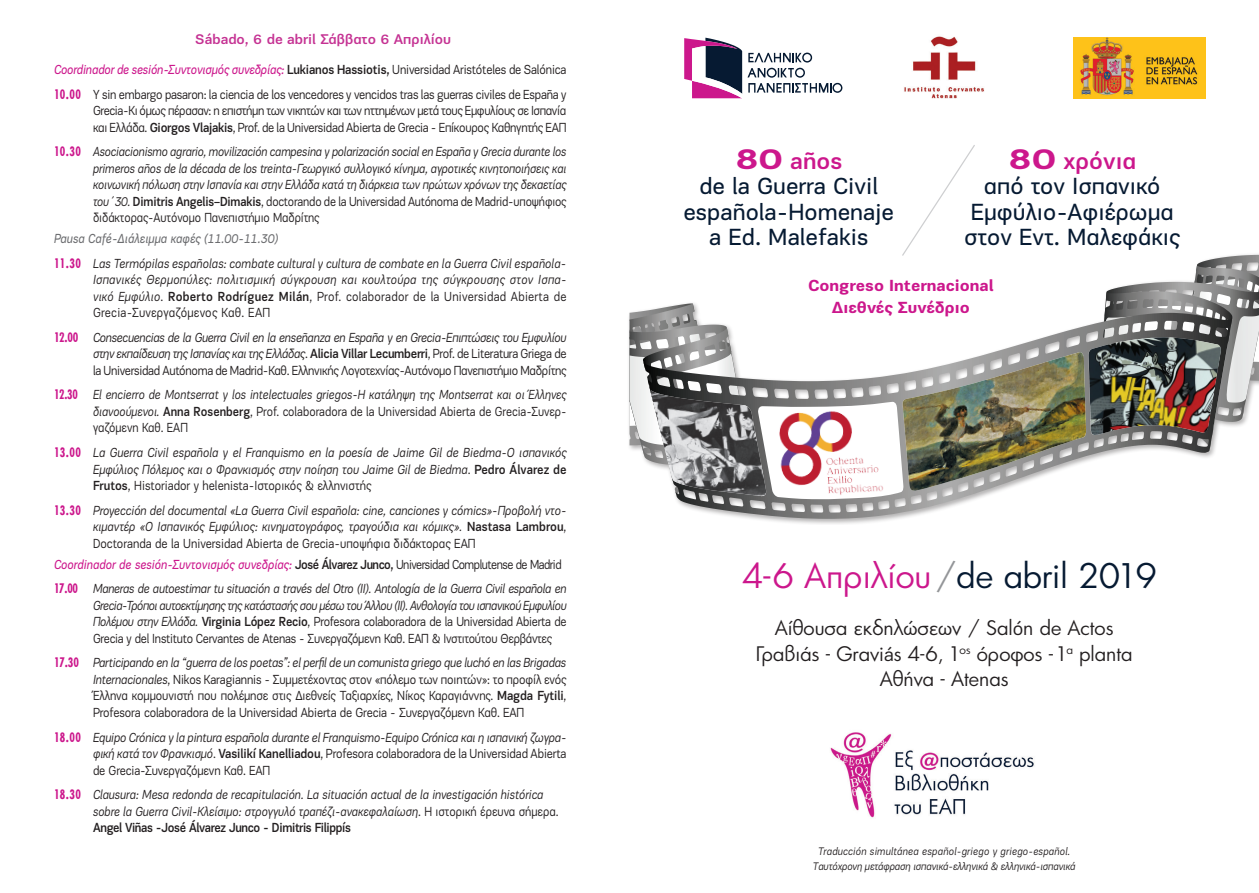
<style>
.page{position:relative;width:1259px;height:893px;background:#fff}
.page>*{position:absolute;margin:0;border:0;box-sizing:border-box;transform-origin:0 0}
.t1{font:33px "PF Futura Neu";color:#cc178c}
.t2{font:24px/25.5px "PF Encore Sans Pro";color:#061a32;text-align:center}
.t3{font:19.5px/25.5px "PF Futura Neu";color:#231f20;text-align:center}
.t4{font:700 16.5px/22.5px "PF Encore Sans Pro";color:#cc178c;text-align:center}
.t5{font:500 14.4px "PF Encore Sans Pro";color:#c53293}
.t6{font:italic 13.5px/16.5px "PF Encore Sans Pro";color:#231f20;text-align:justify;scale:.88 1}
.t7{font:13.5px/16.5px "PF Encore Sans Pro";letter-spacing:-.02em;color:#231f20;scale:.88 1}
.t8{font:italic 13.5px/16.5px "PF Encore Sans Pro";color:#231f20;text-align:justify;scale:.86 1}
.t9{font:13.5px/16.5px "PF Encore Sans Pro";letter-spacing:-.02em;color:#231f20;text-align:justify;scale:.87 1}
.t10{font:italic 13.5px/24.6px "PF Encore Sans Pro";letter-spacing:-.02em;color:#231f20;scale:.87 1}
.t11{font:italic 11.25px/15px "PF Encore Sans Pro";letter-spacing:-.01em;color:#231f20;text-align:center;scale:.9 1}
.s1{font-style:italic;color:#cc178c}
.s2{font-weight:500}
.s3{font-family:"Futura Greek Condensed";font-weight:700;font-size:14.4px;color:#cc178c}
.s4{font-family:"Futura Greek Condensed";font-weight:700;font-style:normal;font-size:14.4px;color:#cc178c}
.s5{font-weight:500;font-style:normal}
.s6{font-style:normal}
.s7{color:#6c6d70}
.s8{color:#cc178c}
.s9{font-style:italic}
.s10{font-weight:700;font-size:30px;color:#cc178c}
.s11{font-weight:500;color:#cc178c}
.s12{color:#939598}
.s13{color:#061a32}
.s14{font-family:"PF Encore Sans Pro"}
</style>
<div class="page">
<img style="left:1073px;top:37px;width:132px;height:62px">
<img style="left:830px;top:732px;width:204px;height:86px">
<img style="left:904px;top:36px;width:80px;height:63px">
<svg style="left:684px;top:38px;width:158px;height:60px"></svg>
<div style="left:627px;top:253px;width:632px;height:272px;background:#231f20;opacity:.35"></div>
<svg style="left:643px;top:499px;width:584px;height:20px"></svg>
<img style="left:761px;top:499px;width:141px;height:15px">
<svg style="left:629px;top:145px;width:630px;height:354px"></svg>
<p class="t5" style="left:195px;top:31px;width:257px">Sábado, 6 de abril Σάββατο 6 Απριλίου</p>
<p class="t7" style="left:54px;top:57px;width:584px;line-height:24.6px"><span class="s1">Coordinador de sesión-Συντονισμός συνεδρίας:</span> <span class="s2">Lukianos Hassiotis,</span> Universidad Aristóteles de Salónica<br><span class="s3">10.00</span> Y sin embargo pasaron: la ciencia de los vencedores y vencidos tras las guerras civiles de España y</p>
<p class="t7" style="left:93px;top:102px;width:539px">Grecia-Κι όμως πέρασαν: η επιστήμη των νικητών και των ηττημένων μετά τους Εμφυλίους σε Ισπανία και Ελλάδα. <span class="s2">Giorgos Vlajakis</span>, Prof. de la Universidad Abierta de Grecia - Επίκουρος Καθηγητής ΕΑΠ</p>
<p class="t8" style="left:93px;top:144px;width:552px;text-indent:-39px"><span class="s4">10.30</span> Asociacionismo agrario, movilización campesina y polarización social en España y Grecia durante los primeros años de la década de los treinta-Γεωργικό συλλογικό κίνημα, αγροτικές κινητοποιήσεις και κοινωνική πόλωση στην Ισπανία και στην Ελλάδα κατά τη διάρκεια των πρώτων χρόνων της δεκαετίας του΄30. <span class="s5">Dimitris Angelis–Dimakis</span><span class="s6">, doctorando de la Universidad Autónoma de Madrid-υποψήφιος διδάκτορας-Αυτόνομο Πανεπιστήμιο Μαδρίτης</span></p>
<p class="t6" style="left:54px;top:226px;width:583px;line-height:24.6px"><span class="s7">Pausa Café-Διάλειμμα καφές (11.00-11.30)<br></span><span class="s4">11.30</span> Las Termópilas españolas: combate cultural y cultura de combate en la Guerra Civil española-</p>
<p class="t6" style="left:93px;top:271px;width:539px">Ισπανικές Θερμοπύλες: πολιτισμική σύγκρουση και κουλτούρα της σύγκρουσης στον Ισπα&shy;νικό Εμφύλιο<span class="s6">.</span> <span class="s5">Roberto Rodríguez Milán</span><span class="s6">, Prof. colaborador de la Universidad Abierta de Grecia-Συνεργαζόμενος Καθ. ΕΑΠ</span></p>
<p class="t6" style="left:93px;top:329px;width:540px;text-indent:-39px"><span class="s4">12.00</span> Consecuencias de la Guerra Civil en la enseñanza en España y en Grecia-Επιπτώσεις του Εμφυλίου στην εκπαίδευση της Ισπανίας και της Ελλάδας<span class="s6">.</span> <span class="s5">Alicia Villar Lecumberri</span><span class="s6">, Prof. de Literatura Griega de la Universidad Autónoma de Madrid-Καθ. Ελληνικής Λογοτεχνίας-Αυτόνομο Πανεπιστήμιο Μαδρίτης</span></p>
<p class="t8" style="left:93px;top:387px;width:552px;text-indent:-39px"><span class="s4">12.30</span> El encierro de Montserrat y los intelectuales griegos-Η κατάληψη της Montserrat και οι Έλληνες διανοούμενοι. <span class="s5">Anna Rosenberg</span><span class="s6">, Prof. colaboradora de la Universidad Abierta de Grecia-Συνερ&shy;γαζόμενη Καθ. ΕΑΠ</span></p>
<p class="t6" style="left:93px;top:444px;width:540px;text-indent:-39px"><span class="s4">13.00</span> La Guerra Civil española y el Franquismo en la poesía de Jaime Gil de Biedma-Ο ισπανικός Εμφύλιος Πόλεμος και ο Φρανκισμός στην ποίηση του Jaime Gil de Biedma<span class="s6">.</span> <span class="s5">Pedro Álvarez de Frutos</span><span class="s6">, Historiador y helenista-Ιστορικός &amp; ελληνιστής</span></p>
<p class="t6" style="left:93px;top:502px;width:539px;text-indent:-39px"><span class="s4">13.30</span> Proyección del documental «La Guerra Civil española: cine, canciones y cómics»-Προβολή ντο&shy;κιμαντέρ «Ο Ισπaνικός Εμφύλιος: κινηματογράφος, τραγούδια και κόμικς». <span class="s5">Nastasa Lambrou</span><span class="s6">, Doctoranda de la Universidad Abierta de Grecia-υποψήφια διδάκτορας ΕΑΠ</span></p>
<p class="t10" style="left:54px;top:552px;width:590px"><span class="s8">Coordinador de sesión-Συντονισμός συνεδρίας:</span> <span class="s5">José Álvarez Junco,</span> <span class="s6">Universidad Complutense de Madrid<br></span><span class="s4">17.00</span> Maneras de autoestimar tu situación a través del Otro (II). Antología de la Guerra Civil española en</p>
<p class="t9" style="left:93px;top:597px;width:546px"><span class="s9">Grecia-Τρόποι αυτοεκτίμησης της κατάστασής σου μέσω του Άλλου (II). Ανθολογία του ισπανικού Εμφυλίου Πολέμου στην Ελλάδα.</span> <span class="s2">Virginia López Recio</span>, Profesora colaboradora de la Universidad Abierta de Grecia y del Instituto Cervantes de Atenas - Συνεργαζόμενη Καθ. ΕΑΠ &amp; Ινστιτούτου Θερβάντες</p>
<p class="t7" style="left:93px;top:655px;width:539px;text-align:justify;text-indent:-39px"><span class="s3">17.30</span> <span class="s9">Participando en la “guerra de los poetas”: el perfil de un comunista griego que luchó en las Brigadas Internacionales</span>, Nikos Karagiannis - Συμμετέχοντας στον «πόλεμο των ποιητών»: το προφίλ ενός Έλληνα κομμουνιστή που πολέμησε στις Διεθνείς Ταξιαρχίες, Νίκος Καραγιάννης. <span class="s2">Magda Fytili</span>, Profesora colaboradora de la Universidad Abierta de Grecia - Συνεργαζόμενη Καθ. ΕΑΠ</p>
<p class="t6" style="left:93px;top:729px;width:539px;text-indent:-39px"><span class="s4">18.00</span> Equipo Crónica y la pintura española durante el Franquismo-Equipo Crónica και η ισπανική ζωγρα&shy;φική κατά τον Φρανκισμό<span class="s6">.</span> <span class="s5">Vasilikí Kanelliadou</span><span class="s6">, Profesora colaboradora de la Universidad Abierta de Grecia-Συνεργαζόμενη Καθ. ΕΑΠ</span></p>
<p class="t6" style="left:93px;top:786px;width:530px;text-align:left;text-indent:-39px"><span class="s4">18.30</span> Clausura: Mesa redonda de recapitulación. La situación actual de la investigación histórica sobre la Guerra Civil-Κλείσιμο: στρογγυλό τραπέζι-ανακεφαλαίωση<span class="s6">. Η ιστορική έρευνα σήμερα.<br></span><span class="s5">Angel Viñas -José Álvarez Junco - Dimitris Filippís</span></p>
<h2 class="t2" style="left:683px;top:148px;width:212px"><span class="s10">80</span> <span class="s11">años<br></span>de la Guerra Civil española-Homenaje a Ed. Malefakis</h2>
<h2 class="t2" style="left:964px;top:148px;width:217px"><span class="s10">80</span> <span class="s11">χρόνια<br></span>από τον Ισπανικό<br>Εμφύλιο-Αφιέρωμα στον Εντ. Μαλεφάκις</h2>
<p class="t4" style="left:808px;top:274px;width:187px">Congreso Internacional<br>Διεθνές Συνέδριο</p>
<h1 class="t1" style="left:742px;top:556px;width:416px">4-6 Απριλίου <span class="s12">/</span><span class="s13">de abril 2019</span></h1>
<h3 class="t3" style="left:756px;top:615px;width:378px">Αίθουσα εκδηλώσεων / Sal<span class="s14">ó</span>n de Actos<br>Γραβιάς - Gravi<span class="s14">á</span>s 4-6, 1<sup>oς</sup> όροφος - 1<sup>a</sup> planta<br>Αθήνα - Atenas</h3>
<p class="t11" style="left:813px;top:844px;width:293px">Traducción simultánea español-griego y griego-español.<br>Tαυτόχρονη μετάφραση ισπανικά-ελληνικά &amp; ελληνικά-ισπανικά</p>
</div>
